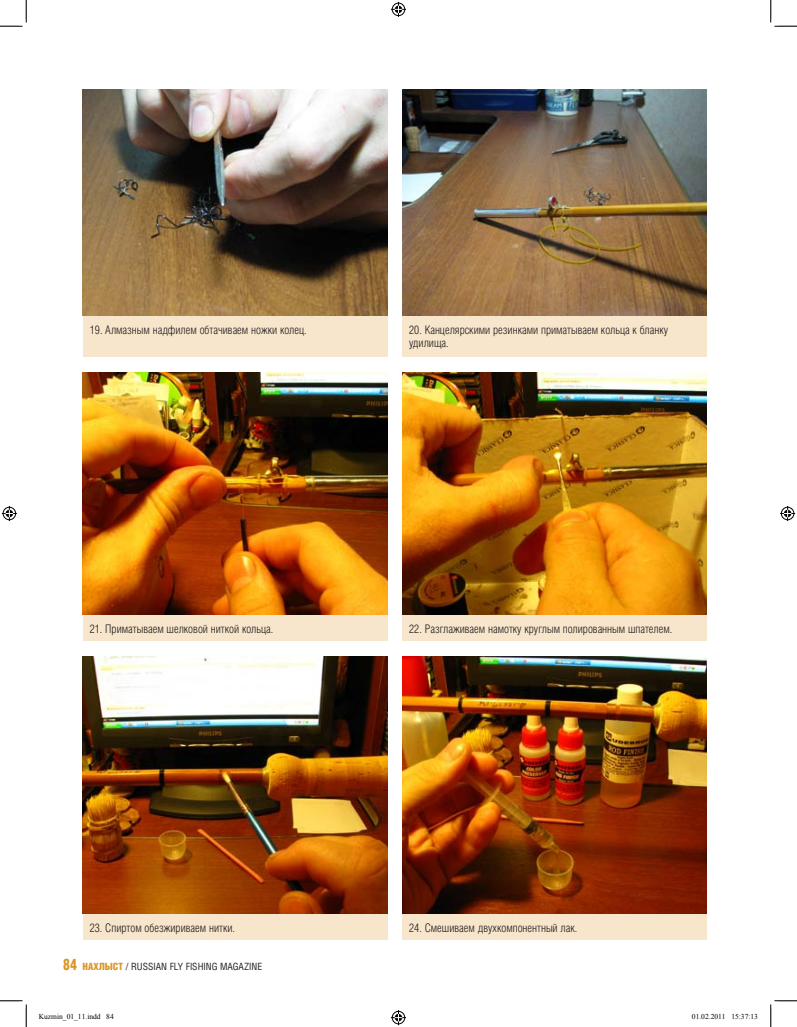
<style>
.page{position:relative;width:797px;height:1027px;background:#fff}
.page>*{position:absolute;margin:0;border:0;box-sizing:border-box;transform-origin:0 0}
.t1{font:300 11.88px/13.8px "Helios Cond";color:#231f20}
.t2{font:10px "Helios Cond";color:#231f20}
.t3{font:7.5px "Times New Roman";color:#000}
.s1{font-weight:900;font-size:15.75px;color:#db9726}
.s2{font-weight:900;color:#db9726}
</style>
<div class="page">
<div style="left:83px;top:263px;width:305px;height:94px;background:#f7e6cb"></div>
<div style="left:83px;top:562px;width:305px;height:79px;background:#f7e6cb"></div>
<div style="left:83px;top:861px;width:305px;height:79px;background:#f7e6cb"></div>
<div style="left:402px;top:253px;width:305px;height:104px;background:#f7e6cb"></div>
<div style="left:402px;top:552px;width:305px;height:89px;background:#f7e6cb"></div>
<div style="left:402px;top:851px;width:305px;height:89px;background:#f7e6cb"></div>
<img style="left:83px;top:89px;width:305px;height:226px">
<img style="left:83px;top:373px;width:305px;height:242px">
<img style="left:83px;top:656px;width:305px;height:258px">
<img style="left:402px;top:89px;width:305px;height:226px">
<img style="left:402px;top:373px;width:305px;height:242px">
<img style="left:402px;top:656px;width:305px;height:258px">
<svg style="left:0;top:0;width:27px;height:27px"></svg>
<svg style="left:0;top:1000px;width:27px;height:27px"></svg>
<svg style="left:770px;top:0;width:27px;height:27px"></svg>
<svg style="left:770px;top:1000px;width:27px;height:27px"></svg>
<svg style="left:391px;top:2px;width:15px;height:15px"></svg>
<svg style="left:391px;top:1010px;width:15px;height:15px"></svg>
<svg style="left:2px;top:506px;width:15px;height:15px"></svg>
<svg style="left:780px;top:506px;width:15px;height:15px"></svg>
<p class="t1" style="left:90px;top:323px;width:218px">19. Алмазным надфилем обтачиваем ножки колец.</p>
<p class="t1" style="left:409px;top:323px;width:260px">20. Канцелярскими резинками приматываем кольца к бланку удилища.</p>
<p class="t1" style="left:90px;top:622px;width:185px">21. Приматываем шелковой ниткой кольца.</p>
<p class="t1" style="left:409px;top:622px;width:265px">22. Разглаживаем намотку круглым полированным шпателем.</p>
<p class="t1" style="left:90px;top:921px;width:147px">23. Спиртом обезжириваем нитки.</p>
<p class="t2" style="left:63px;top:960px;width:201px"><span class="s1">84</span> <span class="s2">НАХЛЫСТ</span> / RUSSIAN FLY FISHING MAGAZINE</p>
<p class="t1" style="left:409px;top:921px;width:170px">24. Смешиваем двухкомпонентный лак.</p>
<p class="t3" style="left:39px;top:1012px;width:76px">Kuzmin_01_11.indd 84</p>
<p class="t3" style="left:692px;top:1012px;width:68px">01.02.2011 15:37:13</p>
</div>
